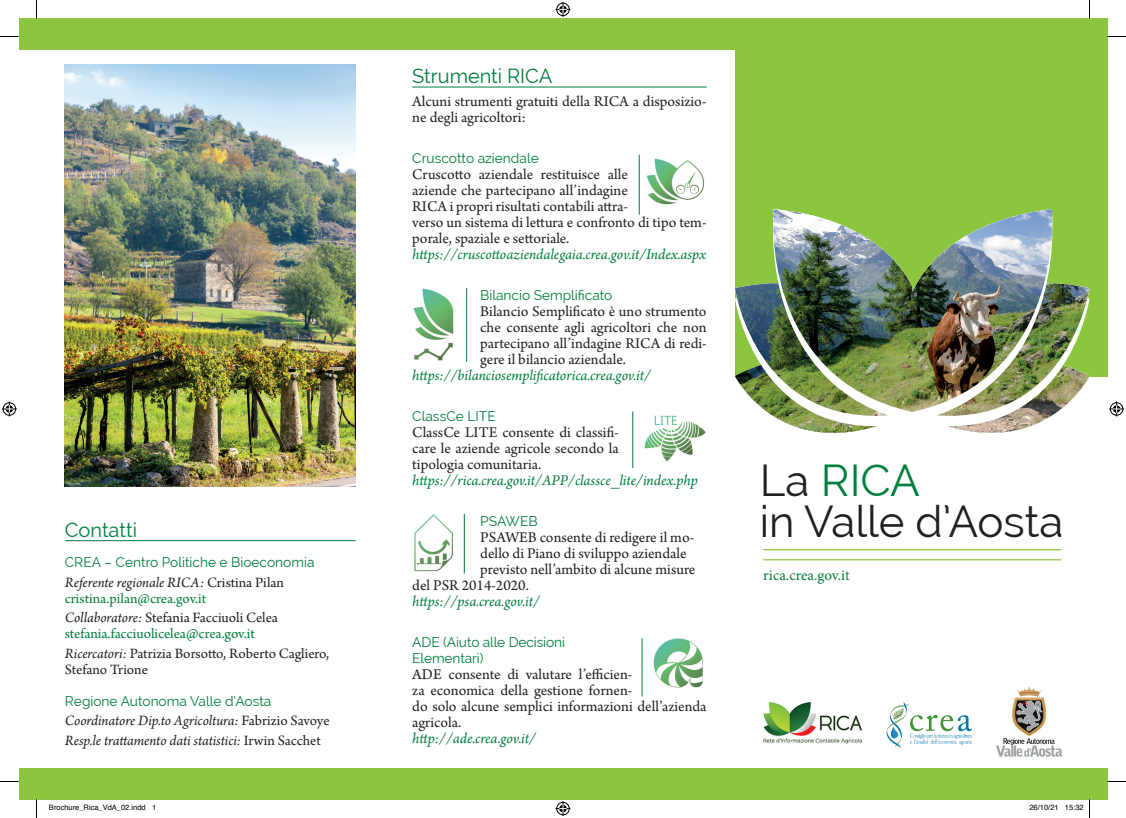
<style>
.page{position:relative;width:1126px;height:818px;background:#fff}
.page>*{position:absolute;margin:0;border:0;box-sizing:border-box;transform-origin:0 0}
.t1{font:43.75px/41.2px "Raleway";color:#231f20}
.t2{font:20px "Raleway";color:#007e3d}
.t3{font:15.62px/16px "Arno Pro";color:#231f20}
.t4{font:italic 15.62px "Arno Pro";letter-spacing:-.005em;color:#007e3d}
.t5{font:15px/16px "Arno Pro";letter-spacing:-.005em;color:#007e3d}
.t6{font:italic 15px/19.5px "Arno Pro";letter-spacing:-.005em;color:#231f20}
.t7{font:15px/16px "Arno Pro";color:#231f20}
.t8{font:15px "Minion Pro";color:#007e3d}
.t9{font:13.75px/16px "Raleway";color:#007e3d}
.t10{font:7.5px "Helvetica";color:#000}
.s1{font-style:italic;color:#231f20}
.s2{color:#231f20}
.s3{font-style:italic}
.s4{font-style:normal}
.s5{color:#007e3d}
</style>
<div class="page">
<hr style="left:412px;top:87px;width:294px;height:1px;background:#007e3d">
<img style="left:763px;top:702px;width:99px;height:42px">
<img style="left:996px;top:687px;width:66px;height:70px">
<hr style="left:763px;top:548px;width:297px;height:2px;background:#8bc63e">
<hr style="left:763px;top:559px;width:297px;height:1px;background:#8bc63e">
<hr style="left:65px;top:540px;width:290px;height:1px;background:#007e3d">
<div style="left:734px;top:28px;width:373px;height:349px;background:#8bc63e"></div>
<img style="left:734px;top:245px;width:355px;height:188px">
<img style="left:734px;top:283px;width:178px;height:150px">
<svg style="left:758px;top:411px;width:307px;height:11px"></svg>
<img style="left:758px;top:209px;width:307px;height:202px">
<div style="left:19px;top:767px;width:1088px;height:31px;background:#8bc63e"></div>
<div style="left:19px;top:19px;width:1088px;height:31px;background:#8bc63e"></div>
<img style="left:65px;top:64px;width:290px;height:422px">
<svg style="left:886px;top:702px;width:85px;height:46px"></svg>
<img style="left:644px;top:415px;width:62px;height:46px">
<img style="left:414px;top:514px;width:39px;height:57px">
<img style="left:653px;top:638px;width:50px;height:50px">
<hr style="left:641px;top:638px;width:1px;height:58px;background:#007e3d">
<hr style="left:632px;top:411px;width:1px;height:56px;background:#007e3d">
<hr style="left:464px;top:513px;width:1px;height:60px;background:#007e3d">
<img style="left:413px;top:288px;width:41px;height:73px">
<hr style="left:466px;top:288px;width:1px;height:74px;background:#007e3d">
<img style="left:647px;top:158px;width:57px;height:46px">
<hr style="left:639px;top:155px;width:1px;height:60px;background:#007e3d">
<svg style="left:0;top:36px;width:19px;height:1px"></svg>
<svg style="left:1107px;top:36px;width:18px;height:1px"></svg>
<svg style="left:36px;top:0;width:1px;height:19px"></svg>
<svg style="left:36px;top:798px;width:1px;height:19px"></svg>
<svg style="left:1088px;top:0;width:2px;height:19px"></svg>
<svg style="left:555px;top:2px;width:15px;height:15px"></svg>
<svg style="left:555px;top:801px;width:15px;height:14px"></svg>
<svg style="left:2px;top:401px;width:15px;height:15px"></svg>
<svg style="left:1109px;top:401px;width:14px;height:15px"></svg>
<svg style="left:1064px;top:798px;width:26px;height:19px"></svg>
<p class="t2" style="left:65px;top:518px;width:74px">Contatti</p>
<p class="t9" style="left:65px;top:553px;width:251px">CREA – Centro Politiche e Bioeconomia</p>
<p class="t5" style="left:65px;top:574px;width:220px"><span class="s1">Referente regionale RICA:</span> <span class="s2">Cristina Pilan </span>cristina.pilan@crea.gov.it</p>
<p class="t5" style="left:65px;top:610px;width:214px"><span class="s1">Collaboratore:</span> <span class="s2">Stefania Facciuoli Celea </span>stefania.facciuolicelea@crea.gov.it</p>
<p class="t7" style="left:65px;top:645px;width:266px"><span class="s3">Ricercatori:</span> Patrizia Borsotto, Roberto Cagliero,<br>Stefano Trione</p>
<p class="t9" style="left:65px;top:692px;width:208px">Regione Autonoma Valle d’Aosta</p>
<p class="t6" style="left:65px;top:711px;width:266px">Coordinatore Dip.to Agricoltura: <span class="s4">Fabrizio Savoye<br></span>Resp.le trattamento dati statistici: <span class="s4">Irwin Sacchet</span></p>
<p class="t2" style="left:412px;top:64px;width:141px">Strumenti RICA</p>
<p class="t3" style="left:412px;top:94px;width:296px">Alcuni strumenti gratuiti della RICA a disposizio&shy;ne degli agricoltori:</p>
<p class="t9" style="left:412px;top:150px;width:128px">Cruscotto aziendale</p>
<p class="t3" style="left:412px;top:167px;width:296px">Cruscotto aziendale restituisce alle<br>aziende che partecipano all’indagine<br>RICA i propri risultati contabili attra-<br>verso un sistema di lettura e confronto di tipo tem&shy;porale, spaziale e settoriale.</p>
<p class="t4" style="left:412px;top:245px;width:295px">https://cruscottoaziendalegaia.crea.gov.it/Index.aspx</p>
<p class="t9" style="left:480px;top:287px;width:134px">Bilancio Semplificato</p>
<p class="t3" style="left:480px;top:304px;width:228px;text-align:justify">Bilancio Semplificato è uno strumento che consente agli agricoltori che non partecipano all’indagine RICA di redi&shy;gere il bilancio aziendale.</p>
<p class="t4" style="left:412px;top:366px;width:240px">https://bilanciosemplificatorica.crea.gov.it/</p>
<p class="t9" style="left:412px;top:408px;width:85px">ClassCe LITE</p>
<p class="t3" style="left:412px;top:425px;width:208px;text-align:justify">ClassCe LITE consente di classifi&shy;care le aziende agricole secondo la tipologia comunitaria.</p>
<p class="t4" style="left:412px;top:471px;width:287px">https://rica.crea.gov.it/APP/classce_lite/index.php</p>
<p class="t9" style="left:480px;top:512px;width:59px">PSAWEB</p>
<p class="t3" style="left:480px;top:529px;width:215px">PSAWEB consente di redigere il mo-</p>
<p class="t3" style="left:480px;top:545px;width:208px">dello di Piano di sviluppo aziendale</p>
<p class="t3" style="left:480px;top:561px;width:217px">previsto nell’ambito di alcune misure</p>
<p class="t3" style="left:412px;top:577px;width:118px">del PSR 2014-2020.</p>
<p class="t4" style="left:412px;top:592px;width:129px">https://psa.crea.gov.it/</p>
<p class="t9" style="left:412px;top:633px;width:154px">ADE (Aiuto alle Decisioni<br>Elementari)</p>
<p class="t3" style="left:412px;top:666px;width:296px">ADE consente di valutare l’efficien-<br>za economica della gestione fornen-<br>do solo alcune semplici informazioni dell’azienda agricola.</p>
<p class="t4" style="left:412px;top:728px;width:125px">http://ade.crea.gov.it/</p>
<h1 class="t1" style="left:759px;top:459px;width:305px">La <span class="s5">RICA<br></span>in Valle d’Aosta</h1>
<p class="t8" style="left:763px;top:565px;width:88px">rica.crea.gov.it</p>
<p class="t10" style="left:49px;top:801px;width:109px">Brochure_Rica_VdA_02.indd 1</p>
<p class="t10" style="left:1029px;top:801px;width:56px">26/10/21 15:32</p>
</div>
